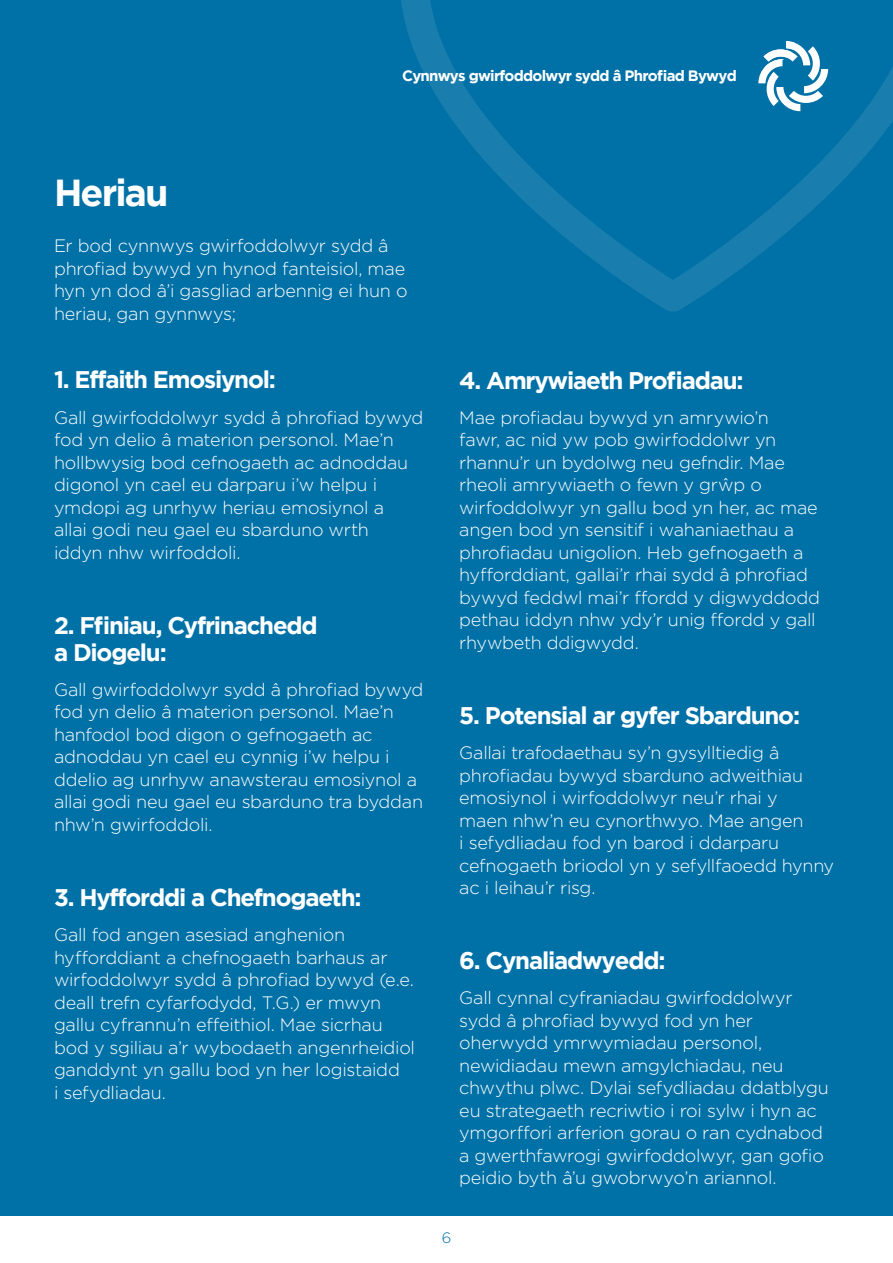
<style>
.page{position:relative;width:893px;height:1263px;background:#fff}
.page>*{position:absolute;margin:0;border:0;box-sizing:border-box;transform-origin:0 0}
.t1{font:700 37.5px "Gotham";letter-spacing:-.05em;color:#fff}
.Body{font:700 24px/27px "Gotham";letter-spacing:-.05em;color:#fff}
.Body-2{font:300 18px/22.5px "Gotham";letter-spacing:-.015em;color:#fff}
.Heading_3{font:300 18px/22.5px "Gotham";letter-spacing:-.015em;color:#fff}
.t2{font:700 15px "Gotham";letter-spacing:-.05em;color:#fff}
.t3{font:300 15px "Gotham";color:#0071a6}
</style>
<div class="page">
<div style="left:0;top:0;width:893px;height:1216px;background:#0071a6"></div>
<svg style="left:401px;top:0;width:492px;height:312px"></svg>
<p class="t2" style="left:402px;top:67px;width:336px">Cynnwys gwirfoddolwyr sydd â Phrofiad Bywyd</p>
<h1 class="t1" style="left:54px;top:171px;width:116px">Heriau</h1>
<h3 class="Heading_3" style="left:54px;top:234px;width:355px">Er bod cynnwys gwirfoddolwyr sydd â phrofiad bywyd yn hynod fanteisiol, mae hyn yn dod â’i gasgliad arbennig ei hun o heriau, gan gynnwys;</h3>
<h2 class="Body" style="left:54px;top:366px;width:223px">1. Effaith Emosiynol:</h2>
<p class="Body-2" style="left:54px;top:405px;width:371px">Gall gwirfoddolwyr sydd â phrofiad bywyd fod yn delio â materion personol. Mae’n hollbwysig bod cefnogaeth ac adnoddau digonol yn cael eu darparu i’w helpu i ymdopi ag unrhyw heriau emosiynol a<br>allai godi neu gael eu sbarduno wrth<br>iddyn nhw wirfoddoli.</p>
<p class="Body" style="left:54px;top:611px;width:265px">2. Ffiniau, Cyfrinachedd a Diogelu:</p>
<p class="Body-2" style="left:54px;top:678px;width:371px">Gall gwirfoddolwyr sydd â phrofiad bywyd fod yn delio â materion personol. Mae’n hanfodol bod digon o gefnogaeth ac adnoddau yn cael eu cynnig i’w helpu i ddelio ag unrhyw anawsterau emosiynol a allai godi neu gael eu sbarduno tra byddan nhw’n gwirfoddoli.</p>
<p class="Body" style="left:54px;top:883px;width:309px">3. Hyfforddi a Chefnogaeth:</p>
<p class="Body-2" style="left:54px;top:923px;width:363px">Gall fod angen asesiad anghenion hyfforddiant a chefnogaeth barhaus ar wirfoddolwyr sydd â phrofiad bywyd (e.e. deall trefn cyfarfodydd, T.G.) er mwyn gallu cyfrannu’n effeithiol. Mae sicrhau bod y sgiliau a’r wybodaeth angenrheidiol ganddynt yn gallu bod yn her logistaidd<br>i sefydliadau.</p>
<p class="Body" style="left:459px;top:366px;width:286px">4. Amrywiaeth Profiadau:</p>
<p class="Body-2" style="left:459px;top:406px;width:362px">Mae profiadau bywyd yn amrywio’n<br>fawr, ac nid yw pob gwirfoddolwr yn rhannu’r un bydolwg neu gefndir. Mae rheoli amrywiaeth o fewn y grŵp o wirfoddolwyr yn gallu bod yn her, ac mae angen bod yn sensitif i wahaniaethau a phrofiadau unigolion. Heb gefnogaeth a hyfforddiant, gallai’r rhai sydd â phrofiad bywyd feddwl mai’r ffordd y digwyddodd pethau iddyn nhw ydy’r unig ffordd y gall rhywbeth ddigwydd.</p>
<p class="Body" style="left:459px;top:701px;width:342px">5. Potensial ar gyfer Sbarduno:</p>
<p class="Body-2" style="left:459px;top:741px;width:376px">Gallai trafodaethau sy’n gysylltiedig â phrofiadau bywyd sbarduno adweithiau emosiynol i wirfoddolwyr neu’r rhai y<br>maen nhw’n eu cynorthwyo. Mae angen<br>i sefydliadau fod yn barod i ddarparu cefnogaeth briodol yn y sefyllfaoedd hynny ac i leihau’r risg.</p>
<p class="Body" style="left:459px;top:946px;width:208px">6. Cynaliadwyedd:</p>
<p class="Body-2" style="left:459px;top:986px;width:371px">Gall cynnal cyfraniadau gwirfoddolwyr sydd â phrofiad bywyd fod yn her oherwydd ymrwymiadau personol, newidiadau mewn amgylchiadau, neu chwythu plwc. Dylai sefydliadau ddatblygu eu strategaeth recriwtio i roi sylw i hyn ac ymgorffori arferion gorau o ran cydnabod a gwerthfawrogi gwirfoddolwyr, gan gofio peidio byth â’u gwobrwyo’n ariannol.</p>
<p class="t3" style="left:442px;top:1228px;width:11px">6</p>
</div>
